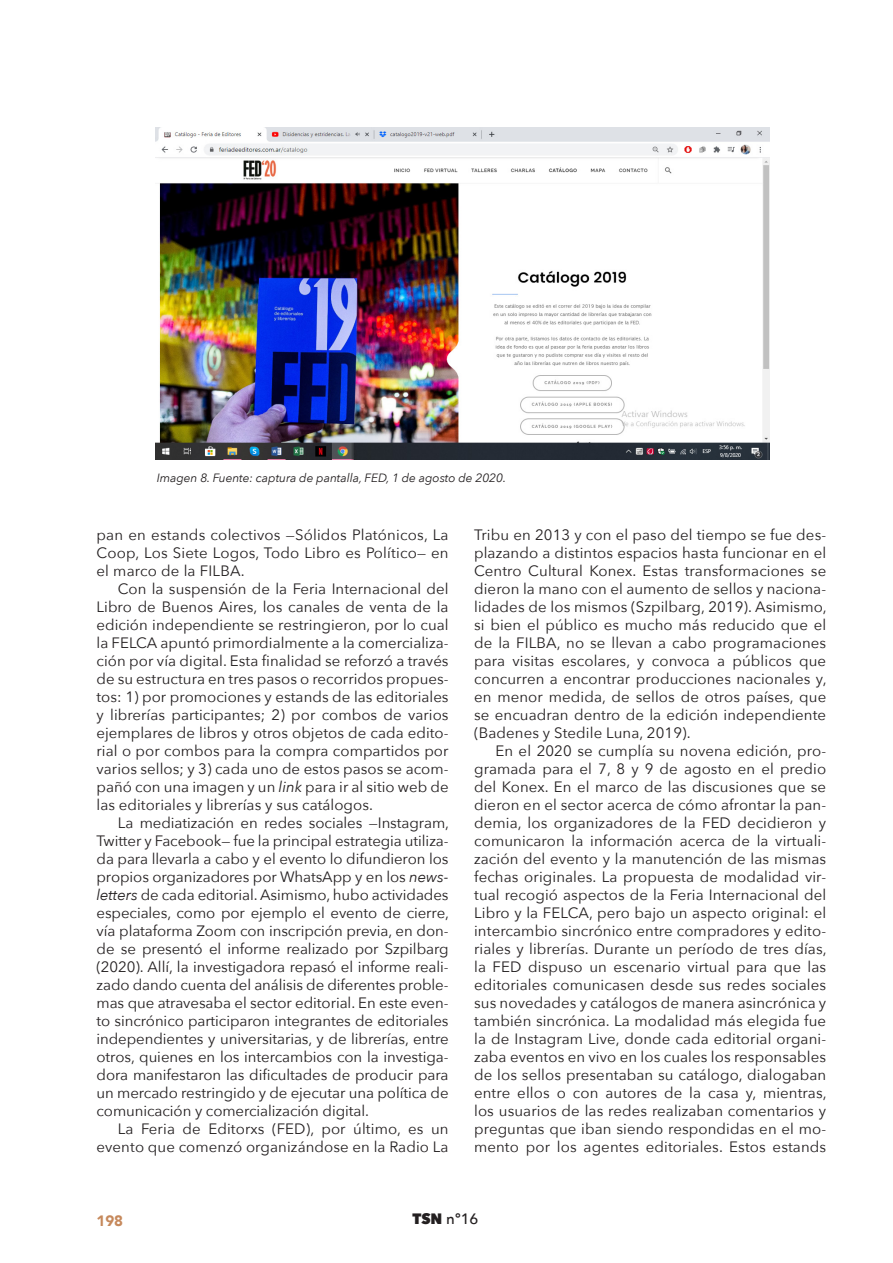
<style>
.page{position:relative;width:893px;height:1263px;background:#fff}
.page>*{position:absolute;margin:0;border:0;box-sizing:border-box;transform-origin:0 0}
.TEXTO{font:15px/18px "Avenir Next";letter-spacing:.005em;color:#231f20;text-align:justify}
.t1{font:500 15px "Avenir Next";color:#231f20}
.t2{font:900 15px "Avenir";color:#c6895c}
.pie_de_foto{font:italic 12px "Avenir Next";letter-spacing:-.005em;color:#231f20}
.s1{font-style:italic}
.s2{font-weight:800}
</style>
<div class="page">
<img style="left:156px;top:128px;width:613px;height:331px">
<p class="pie_de_foto" style="left:157px;top:468px;width:351px">Imagen 8. Fuente: captura de pantalla, FED, 1 de agosto de 2020.</p>
<p class="TEXTO" style="left:97px;top:525px;width:354px">pan en estands colectivos —Sólidos Platónicos, La Coop, Los Siete Logos, Todo Libro es Político— en el marco de la FILBA.</p>
<p class="TEXTO" style="left:97px;top:579px;width:354px;text-indent:21px">Con la suspensión de la Feria Internacional del Libro de Buenos Aires, los canales de venta de la edición independiente se restringieron, por lo cual la FELCA apuntó primordialmente a la comercializa&shy;ción por vía digital. Esta finalidad se reforzó a través de su estructura en tres pasos o recorridos propues&shy;tos: 1) por promociones y estands de las editoriales y librerías participantes; 2) por combos de varios ejemplares de libros y otros objetos de cada edito&shy;rial o por combos para la compra compartidos por varios sellos; y 3) cada uno de estos pasos se acom&shy;pañó con una imagen y un <span class="s1">link</span> para ir al sitio web de las editoriales y librerías y sus catálogos.</p>
<p class="TEXTO" style="left:97px;top:813px;width:354px;text-indent:21px">La mediatización en redes sociales —Instagram, Twitter y Facebook— fue la principal estrategia utiliza&shy;da para llevarla a cabo y el evento lo difundieron los propios organizadores por WhatsApp y en los <span class="s1">news&shy;letters</span> de cada editorial. Asimismo, hubo actividades especiales, como por ejemplo el evento de cierre, vía plataforma Zoom con inscripción previa, en don&shy;de se presentó el informe realizado por Szpilbarg (2020). Allí, la investigadora repasó el informe reali&shy;zado dando cuenta del análisis de diferentes proble&shy;mas que atravesaba el sector editorial. En este even&shy;to sincrónico participaron integrantes de editoriales independientes y universitarias, y de librerías, entre otros, quienes en los intercambios con la investiga&shy;dora manifestaron las dificultades de producir para un mercado restringido y de ejecutar una política de comunicación y comercialización digital.</p>
<p class="TEXTO" style="left:97px;top:1119px;width:354px;text-align:right">La Feria de Editorxs (FED), por último, es un evento que comenzó organizándose en la Radio La</p>
<p class="TEXTO" style="left:474px;top:525px;width:354px">Tribu en 2013 y con el paso del tiempo se fue des&shy;plazando a distintos espacios hasta funcionar en el Centro Cultural Konex. Estas transformaciones se dieron la mano con el aumento de sellos y naciona&shy;lidades de los mismos (Szpilbarg, 2019). Asimismo, si bien el público es mucho más reducido que el de la FILBA, no se llevan a cabo programaciones para visitas escolares, y convoca a públicos que concurren a encontrar producciones nacionales y, en menor medida, de sellos de otros países, que se encuadran dentro de la edición independiente (Badenes y Stedile Luna, 2019).</p>
<p class="TEXTO" style="left:474px;top:741px;width:354px;text-indent:21px">En el 2020 se cumplía su novena edición, pro&shy;gramada para el 7, 8 y 9 de agosto en el predio del Konex. En el marco de las discusiones que se dieron en el sector acerca de cómo afrontar la pan&shy;demia, los organizadores de la FED decidieron y comunicaron la información acerca de la virtuali&shy;zación del evento y la manutención de las mismas fechas originales. La propuesta de modalidad vir&shy;tual recogió aspectos de la Feria Internacional del Libro y la FELCA, pero bajo un aspecto original: el intercambio sincrónico entre compradores y edito&shy;riales y librerías. Durante un período de tres días, la FED dispuso un escenario virtual para que las editoriales comunicasen desde sus redes sociales sus novedades y catálogos de manera asincrónica y también sincrónica. La modalidad más elegida fue la de Instagram Live, donde cada editorial organi&shy;zaba eventos en vivo en los cuales los responsables de los sellos presentaban su catálogo, dialogaban entre ellos o con autores de la casa y, mientras, los usuarios de las redes realizaban comentarios y preguntas que iban siendo respondidas en el mo&shy;mento por los agentes editoriales. Estos estands</p>
<p class="t2" style="left:97px;top:1208px;width:28px">198</p>
<p class="t1" style="left:412px;top:1206px;width:68px"><span class="s2">TSN</span> nº16</p>
</div>
